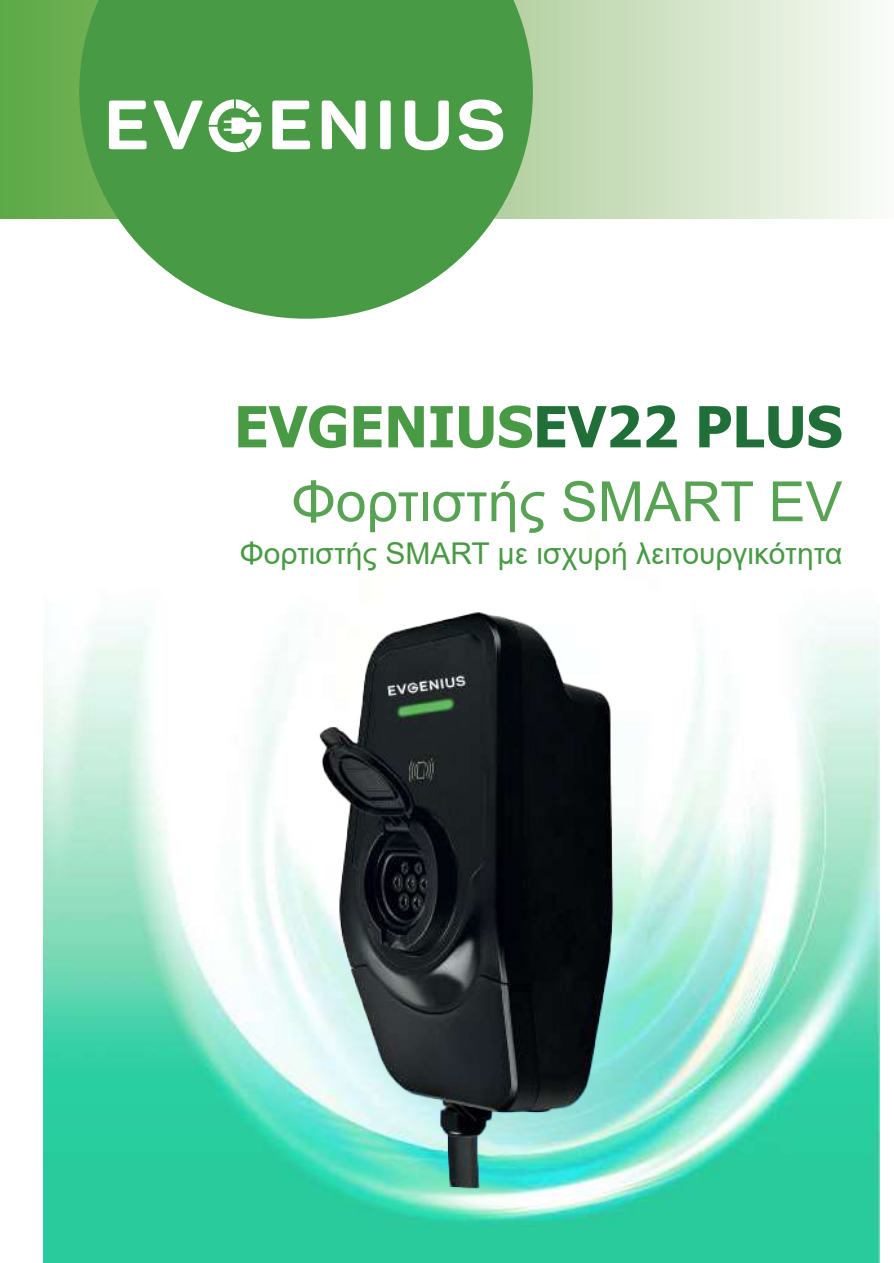
<style>
.page{position:relative;width:894px;height:1263px;background:#fff}
.page>*{position:absolute;margin:0;border:0;box-sizing:border-box;transform-origin:0 0}
.t1{font:700 56.7px "Tahoma";color:#489a44}
.t2{font:55.5px "Arial";color:#489a44}
.t3{font:30px "Arial";color:#489a44}
.s1{color:#206f38}
</style>
<div class="page">
<img style="left:0;top:218px;width:880px;height:1045px">
<svg style="left:0;top:0;width:872px;height:218px;background:#c1dab4"></svg>
<div style="left:79px;top:0;width:454px;height:196px;background:#489a44"></div>
<svg style="left:109px;top:101px;width:38px;height:48px"></svg>
<svg style="left:153px;top:101px;width:50px;height:48px"></svg>
<svg style="left:272px;top:101px;width:38px;height:48px"></svg>
<svg style="left:322px;top:101px;width:44px;height:48px"></svg>
<svg style="left:380px;top:101px;width:11px;height:48px"></svg>
<svg style="left:405px;top:101px;width:44px;height:49px"></svg>
<svg style="left:459px;top:100px;width:44px;height:50px"></svg>
<svg style="left:209px;top:99px;width:53px;height:53px"></svg>
<div style="left:0;top:254px;width:43px;height:1009px;background:#fff"></div>
<img style="left:25px;top:196px;width:781px;height:1067px">
<h1 class="t1" style="left:234px;top:387px;width:610px">EVGENIUS<span class="s1">EV22 PLUS</span></h1>
<h2 class="t2" style="left:291px;top:463px;width:553px">Φορτιστής SMART EV</h2>
<p class="t3" style="left:240px;top:533px;width:604px">Φορτιστής SMART με ισχυρή λειτουργικότητα</p>
</div>
